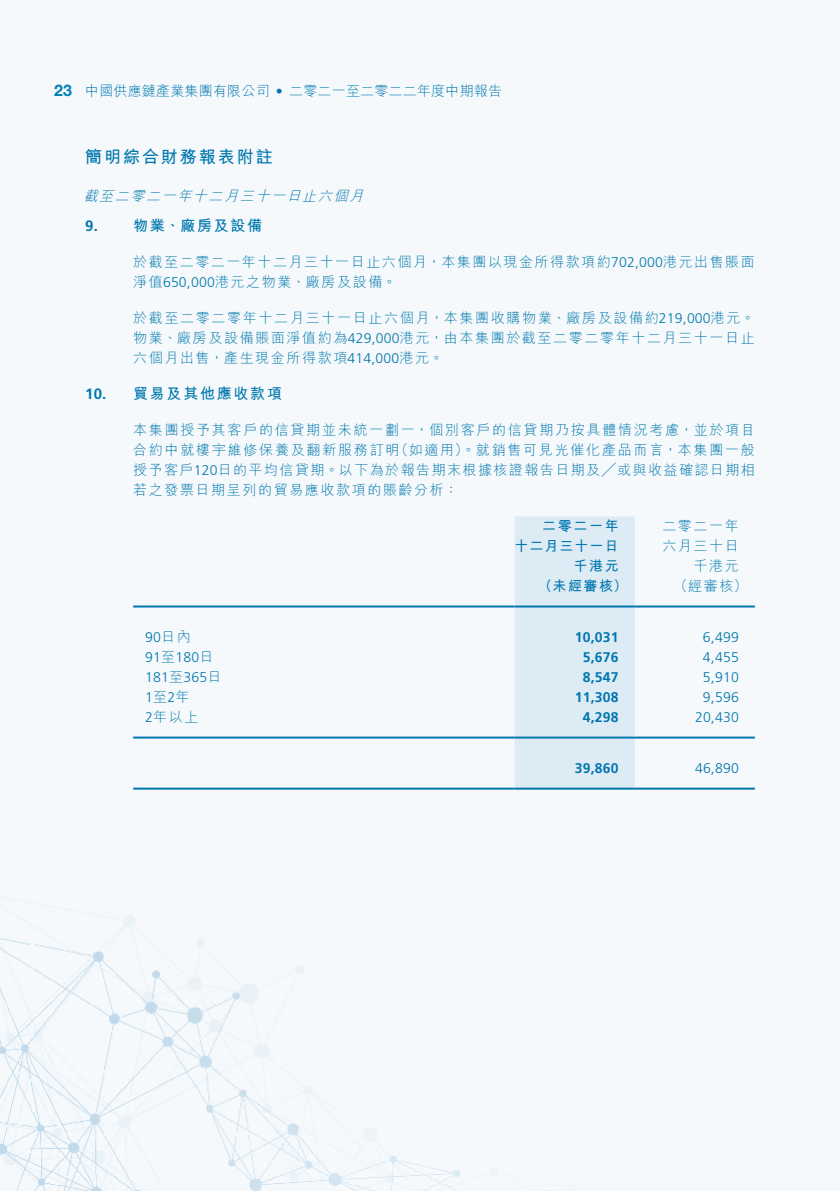
<style>
.page{position:relative;width:840px;height:1191px;background:#fff}
.page>*{position:absolute;margin:0;border:0;box-sizing:border-box;transform-origin:0 0}
.t1{font:700 17px "M Hei HK";letter-spacing:.115em;color:#0077ae}
.t2{font:700 16px "Helvetica Neue LT Std";color:#0080b5}
._03_H1{font:700 15px "M Hei HK";letter-spacing:.115em;color:#0077ae}
._03_H1-2{font:700 15px "Frutiger LT Std";color:#0077ae}
._12___P2{font:300 14px/20px "M Hei HK";letter-spacing:.115em;color:#0077ae}
._01_Body_Text{font:700 14px "Frutiger LT Std";letter-spacing:.015em;color:#0077ae}
._01_Body_Text-2{font:300 14px "Frutiger LT Std";letter-spacing:.015em;color:#0077ae}
._12___P2-2{font:300 14px "M Hei HK";letter-spacing:.015em;color:#0077ae}
._15_Table_Stub{font:300 14px "Frutiger LT Std";letter-spacing:.015em;color:#0077ae}
.t3{font:italic 300 14px "M Hei HK";color:#0077ae}
._01_Body_Text-3{font:300 14px/20px "M Hei HK";letter-spacing:.115em;color:#0077ae}
._01_Body_Text-4{font:700 14px/20px "M Hei HK";letter-spacing:.07em;color:#0077ae;text-align:right}
._01_Body_Text-5{font:700 14px "M Hei HK";letter-spacing:.115em;color:#0077ae}
._15_Table_Stub-2{font:300 14px "M Hei HK";color:#0077ae}
.s1{font-family:"Frutiger LT Std"}
.s2{font-family:"M Hei HK"}
</style>
<div class="page">
<div style="left:0;top:516px;width:755px;height:675px;background:#f5f9fb"></div>
<svg style="left:514px;top:516px;width:120px;height:271px;background:#ddebf4"></svg>
<hr style="left:133px;top:605px;width:381px;height:2px;background:#0077ae">
<hr style="left:514px;top:605px;width:120px;height:2px;background:#0077ae">
<hr style="left:634px;top:605px;width:120px;height:2px;background:#0077ae">
<hr style="left:133px;top:736px;width:381px;height:2px;background:#0077ae">
<hr style="left:514px;top:736px;width:120px;height:2px;background:#0077ae">
<hr style="left:634px;top:736px;width:120px;height:2px;background:#0077ae">
<hr style="left:133px;top:787px;width:381px;height:2px;background:#0077ae">
<hr style="left:514px;top:787px;width:120px;height:2px;background:#0077ae">
<hr style="left:634px;top:787px;width:120px;height:2px;background:#0077ae">
<p class="t2" style="left:54px;top:80px;width:20px">23</p>
<p class="_12___P2-2" style="left:85px;top:84px;width:418px">中國供應鏈產業集團有限公司 <span class="s1">•</span> 二零二一至二零二二年度中期報告</p>
<p class="t1" style="left:85px;top:144px;width:189px">簡明綜合財務報表附註</p>
<p class="t3" style="left:84px;top:188px;width:284px">截至二零二一年十二月三十一日止六個月</p>
<p class="_03_H1" style="left:133px;top:214px;width:130px">物業、廠房及設備</p>
<p class="_03_H1-2" style="left:85px;top:216px;width:14px">9.</p>
<p class="_03_H1-2" style="left:85px;top:384px;width:23px">10.</p>
<p class="_12___P2" style="left:133px;top:251px;width:622px">於截至二零二一年十二月三十一日止六個月，本集團以現金所得款項約<span class="s1">702,000</span>港元出售賬面淨值<span class="s1">650,000</span>港元之物業、廠房及設備。</p>
<p class="_12___P2" style="left:133px;top:307px;width:622px;text-align:justify">於截至二零二零年十二月三十一日止六個月，本集團收購物業、廠房及設備約<span class="s1">219,000</span>港元。物業、廠房及設備賬面淨值約為<span class="s1">429,000</span>港元，由本集團於截至二零二零年十二月三十一日止六個月出售，產生現金所得款項<span class="s1">414,000</span>港元。</p>
<p class="_03_H1" style="left:133px;top:382px;width:150px">貿易及其他應收款項</p>
<p class="_12___P2" style="left:133px;top:419px;width:623px;text-align:right">本集團授予其客戶的信貸期並未統一劃一，個別客戶的信貸期乃按具體情況考慮，並於項目（如適用）。就銷售可見光催化產品而言，本集團一般</p>
<p class="_12___P2" style="left:133px;top:439px;width:622px">合約中就樓宇維修保養及翻新服務訂明<br>授予客戶<span class="s1">120</span>日的平均信貸期。以下為於報告期末根據核證報告日期及╱或與收益確認日期相若之發票日期呈列的貿易應收款項的賬齡分析：</p>
<p class="_01_Body_Text-4" style="left:514px;top:514px;width:106px">二零二一年<br>十二月三十一日</p>
<p class="_01_Body_Text-3" style="left:662px;top:515px;width:78px">二零二一年六月三十日</p>
<p class="_01_Body_Text-3" style="left:693px;top:555px;width:47px">千港元</p>
<p class="_01_Body_Text-5" style="left:573px;top:555px;width:47px">千港元</p>
<p class="_01_Body_Text-5" style="left:538px;top:575px;width:91px">（未經審核）</p>
<p class="_01_Body_Text-3" style="left:673px;top:575px;width:75px">（經審核(</p>
<p class="_15_Table_Stub" style="left:145px;top:629px;width:47px">90<span class="s2">日內</span></p>
<p class="_01_Body_Text" style="left:574px;top:628px;width:45px">10,031</p>
<p class="_01_Body_Text-2" style="left:702px;top:629px;width:37px">6,499</p>
<p class="_15_Table_Stub" style="left:145px;top:649px;width:70px">91<span class="s2">至</span>180<span class="s2">日</span></p>
<p class="_01_Body_Text" style="left:582px;top:648px;width:37px">5,676</p>
<p class="_01_Body_Text-2" style="left:702px;top:649px;width:37px">4,455</p>
<p class="_15_Table_Stub" style="left:145px;top:669px;width:78px">181<span class="s2">至</span>365<span class="s2">日</span></p>
<p class="_01_Body_Text" style="left:582px;top:668px;width:37px">8,547</p>
<p class="_01_Body_Text-2" style="left:702px;top:669px;width:37px">5,910</p>
<p class="_15_Table_Stub-2" style="left:145px;top:689px;width:46px">至<span class="s1">1</span> 年<span class="s1">2</span></p>
<p class="_01_Body_Text" style="left:574px;top:688px;width:45px">11,308</p>
<p class="_01_Body_Text-2" style="left:702px;top:689px;width:37px">9,596</p>
<p class="_15_Table_Stub-2" style="left:145px;top:709px;width:55px"><span class="s1">2</span>年以上</p>
<p class="_01_Body_Text" style="left:582px;top:708px;width:37px">4,298</p>
<p class="_01_Body_Text-2" style="left:694px;top:709px;width:45px">20,430</p>
<p class="_01_Body_Text" style="left:574px;top:759px;width:45px">39,860</p>
<p class="_01_Body_Text-2" style="left:694px;top:760px;width:45px">46,890</p>
</div>
